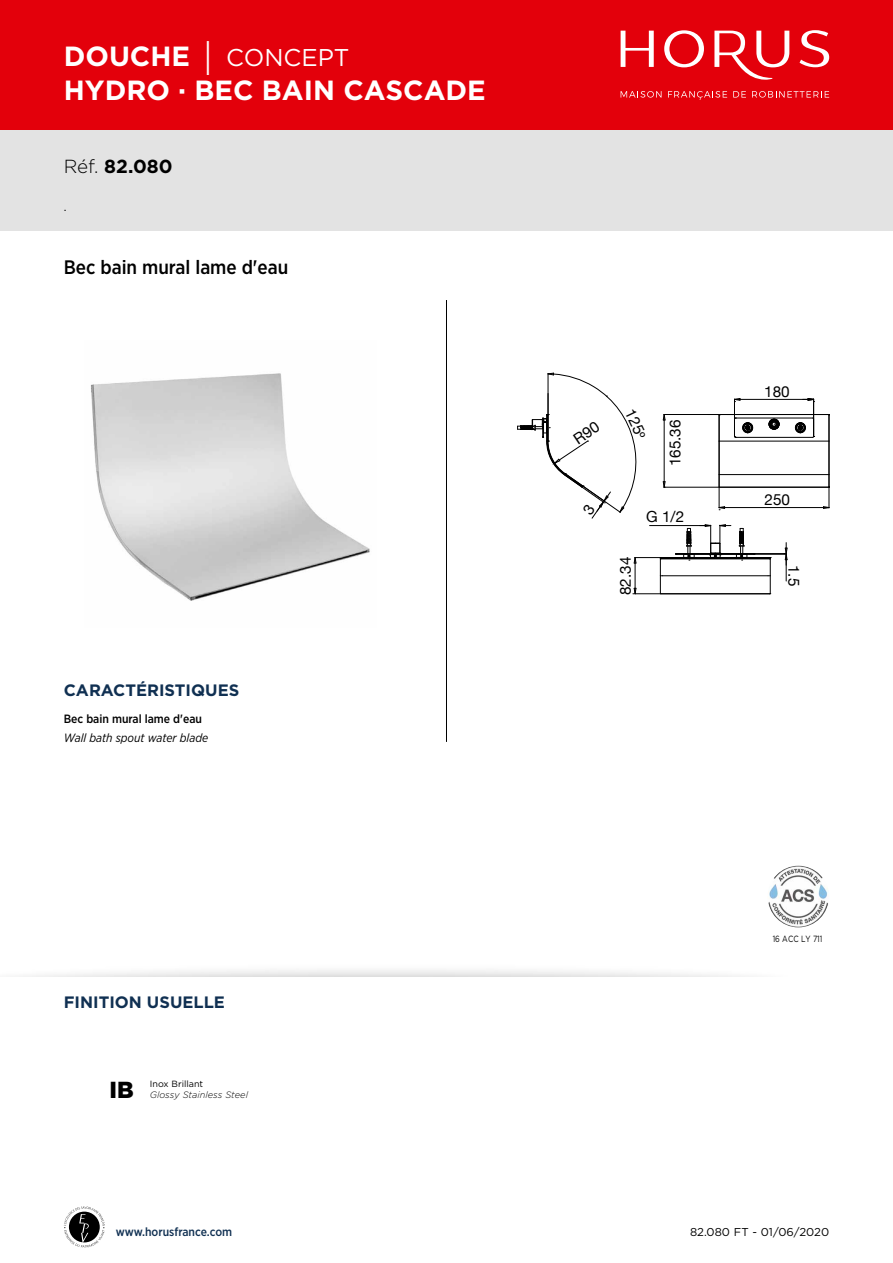
<style>
.page{position:relative;width:893px;height:1263px;background:#fff}
.page>*{position:absolute;margin:0;border:0;box-sizing:border-box;transform-origin:0 0}
.t1{font:700 27.75px "Gotham";color:#fff}
.t2{font:24.3px "Gotham";color:#fff}
.t3{font:900 23.25px "Gotham";color:#000}
.t4{font:500 19.5px "Gotham Narrow";color:#000}
.t5{font:700 18.9px "Gotham";color:#000}
.t6{font:700 16.5px "Gotham";color:#103052}
.t7{font:15.3px "Helvetica Neue";color:#000}
.t8{font:italic 12px "Gotham Narrow";color:#000}
.t9{font:500 12px "Gotham Narrow";color:#000}
.t10{font:500 12px "Gotham Narrow";color:#103052}
.t11{font:11.4px "Gotham";color:#000}
.t12{font:italic 300 9.3px "Gotham";color:#000}
.t13{font:9px "Gotham";color:#000}
.t14{font:9px "Gotham";color:#000;scale:.8 1}
.s1{font-weight:700;font-size:27.75px}
.s2{font-size:48.45px}
.s3{font-weight:300}
.s4{font-family:"Myriad Pro"}
</style>
<div class="page">
<img style="left:91px;top:373px;width:279px;height:228px">
<hr style="left:661px;top:559px;width:109px;height:1px;background:#000">
<hr style="left:661px;top:558px;width:109px;height:1px;background:#000">
<hr style="left:663px;top:575px;width:105px;height:1px;background:#000">
<svg style="left:660px;top:558px;width:3px;height:35px"></svg>
<hr style="left:635px;top:557px;width:135px;height:1px;background:#000">
<hr style="left:635px;top:593px;width:135px;height:1px;background:#000">
<hr style="left:676px;top:554px;width:111px;height:1px;background:#000">
<hr style="left:676px;top:553px;width:111px;height:1px;background:#000">
<hr style="left:650px;top:525px;width:61px;height:1px;background:#000">
<hr style="left:735px;top:418px;width:78px;height:1px;background:#000">
<hr style="left:735px;top:437px;width:78px;height:1px;background:#000">
<div style="left:769px;top:419px;width:10px;height:10px;border:1px solid #000;border-radius:50%"></div>
<svg style="left:742px;top:422px;width:11px;height:12px"></svg>
<hr style="left:719px;top:441px;width:110px;height:1px;background:#000">
<hr style="left:719px;top:474px;width:110px;height:1px;background:#000">
<hr style="left:813px;top:399px;width:1px;height:37px;background:#000">
<hr style="left:734px;top:399px;width:1px;height:37px;background:#000">
<hr style="left:740px;top:399px;width:68px;height:1px;background:#000">
<hr style="left:664px;top:414px;width:164px;height:1px;background:#000">
<hr style="left:664px;top:487px;width:164px;height:1px;background:#000">
<hr style="left:664px;top:420px;width:1px;height:62px;background:#000">
<svg style="left:663px;top:414px;width:3px;height:7px"></svg>
<hr style="left:829px;top:415px;width:1px;height:93px;background:#000">
<hr style="left:719px;top:415px;width:1px;height:93px;background:#000">
<hr style="left:725px;top:507px;width:98px;height:1px;background:#000">
<svg style="left:823px;top:506px;width:6px;height:3px"></svg>
<svg style="left:768px;top:557px;width:3px;height:37px"></svg>
<svg style="left:633px;top:557px;width:3px;height:37px"></svg>
<svg style="left:784px;top:543px;width:4px;height:38px"></svg>
<svg style="left:683px;top:524px;width:65px;height:37px"></svg>
<svg style="left:803px;top:398px;width:12px;height:4px"></svg>
<svg style="left:812px;top:418px;width:3px;height:20px"></svg>
<svg style="left:734px;top:398px;width:7px;height:4px"></svg>
<svg style="left:769px;top:420px;width:10px;height:9px"></svg>
<svg style="left:795px;top:422px;width:11px;height:12px"></svg>
<svg style="left:828px;top:475px;width:2px;height:13px"></svg>
<svg style="left:663px;top:481px;width:3px;height:7px"></svg>
<svg style="left:828px;top:414px;width:2px;height:27px"></svg>
<svg style="left:719px;top:415px;width:1px;height:26px"></svg>
<svg style="left:719px;top:506px;width:6px;height:4px"></svg>
<svg style="left:64px;top:1206px;width:41px;height:41px"></svg>
<hr style="left:446px;top:300px;width:1px;height:442px;background:#000">
<img style="left:767px;top:866px;width:62px;height:61px;border-radius:31px">
<div style="left:0;top:130px;width:893px;height:101px;background:#e3e3e3"></div>
<div style="left:0;top:963px;width:799px;height:57px;background:#000;opacity:.4"></div>
<div style="left:0;top:977px;width:893px;height:50px;background:#fff"></div>
<div style="left:0;top:0;width:893px;height:130px;background:#e3000b"></div>
<svg style="left:621px;top:31px;width:33px;height:36px"></svg>
<svg style="left:664px;top:30px;width:40px;height:37px"></svg>
<svg style="left:799px;top:30px;width:30px;height:37px"></svg>
<svg style="left:714px;top:31px;width:75px;height:49px"></svg>
<svg style="left:621px;top:91px;width:40px;height:7px"></svg>
<svg style="left:668px;top:91px;width:59px;height:9px"></svg>
<svg style="left:733px;top:91px;width:13px;height:7px"></svg>
<svg style="left:752px;top:91px;width:77px;height:7px"></svg>
<svg style="left:517px;top:373px;width:120px;height:146px"></svg>
<h2 class="t2" style="left:64px;top:42px;width:287px"><span class="s1">DOUCHE</span> <span class="s2">I</span> CONCEPT</h2>
<h1 class="t1" style="left:64px;top:71px;width:424px">HYDRO · BEC BAIN CASCADE</h1>
<p class="t5" style="left:64px;top:154px;width:110px"><span class="s3">Réf.</span> 82.080</p>
<p class="t11" style="left:64px;top:200px;width:4px">.</p>
<p class="t4" style="left:64px;top:255px;width:226px">Bec bain mural lame d'eau</p>
<p class="t6" style="left:64px;top:679px;width:177px">CARACTÉRISTIQUES</p>
<p class="t9" style="left:64px;top:711px;width:140px">Bec bain mural lame d'eau</p>
<p class="t8" style="left:64px;top:730px;width:146px">Wall bath spout water blade</p>
<p class="t6" style="left:64px;top:991px;width:163px">FINITION USUELLE</p>
<p class="t13" style="left:150px;top:1078px;width:55px">Inox Brillant</p>
<h3 class="t3" style="left:110px;top:1074px;width:26px">IB</h3>
<p class="t12" style="left:150px;top:1089px;width:100px">Glossy Stainless Steel</p>
<p class="t7" style="left:639px;top:405px;width:32px;rotate:64deg">125<span class="s4">º</span></p>
<p class="t7" style="left:664px;top:466px;width:48px;rotate:-90deg">165.36</p>
<p class="t7" style="left:646px;top:506px;width:39px">G 1/2</p>
<p class="t7" style="left:764px;top:381px;width:27px">180</p>
<p class="t7" style="left:765px;top:489px;width:27px">250</p>
<p class="t7" style="left:614px;top:595px;width:40px;rotate:-90deg">82.34</p>
<p class="t7" style="left:805px;top:565px;width:23px;rotate:90deg">1.5</p>
<p class="t14" style="left:773px;top:933px;width:64px">16 ACC LY 711</p>
<p class="t10" style="left:116px;top:1224px;width:118px">www.horusfrance.com</p>
<p class="t11" style="left:690px;top:1224px;width:141px">82.080 FT - 01/06/2020</p>
</div>
